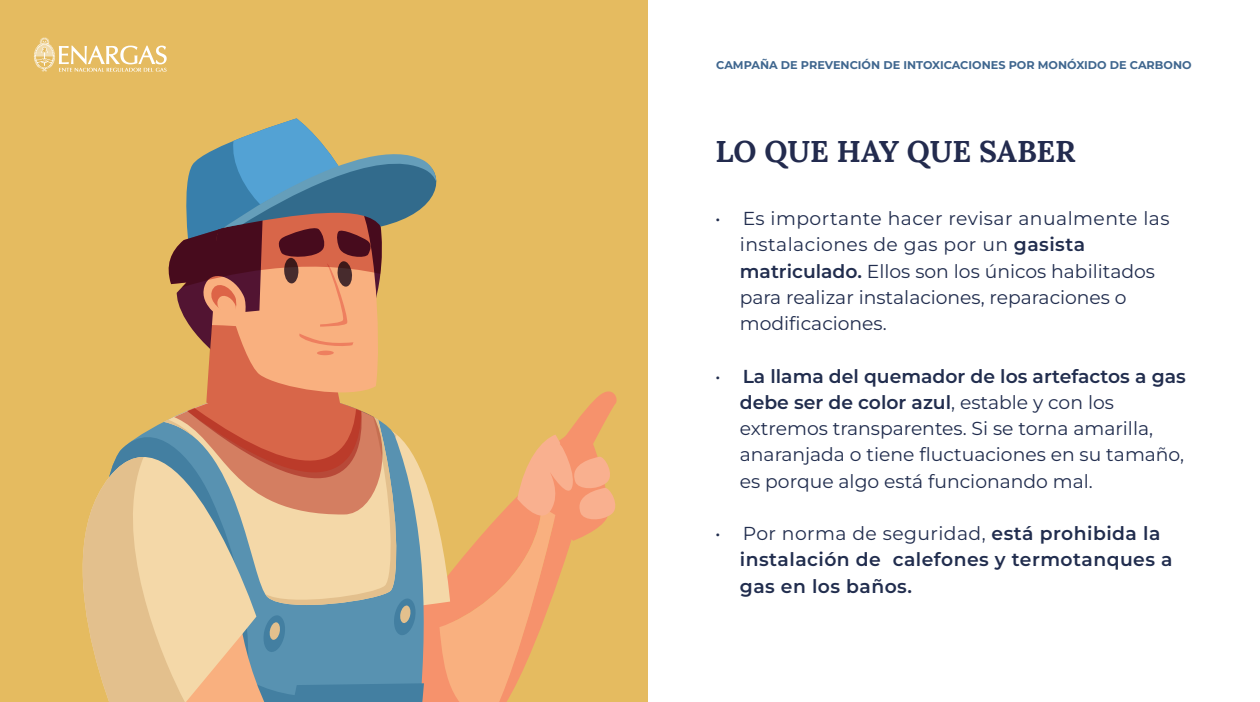
<style>
.page{position:relative;width:1260px;height:702px;background:#fff}
.page>*{position:absolute;margin:0;border:0;box-sizing:border-box;transform-origin:0 0}
.t1{font:700 30px "Lora";color:#232b4e}
.t2{font:18.75px/26.2px "Montserrat";color:#212d4e}
.t3{font:600 18.75px/26.2px "Montserrat";letter-spacing:.025em;color:#212d4e}
.t4{font:700 11.25px "Montserrat";color:#40678f}
.s1{font-weight:600}
.s2{font-weight:400}
</style>
<div class="page">
<div style="left:0;top:0;width:647px;height:702px;background:#e5bb60"></div>
<svg style="left:82px;top:465px;width:31px;height:237px;fill:#e3c08d"></svg>
<svg style="left:113px;top:118px;width:504px;height:584px"></svg>
<svg style="left:34px;top:37px;width:133px;height:35px"></svg>
<p class="t4" style="left:716px;top:58px;width:477px">CAMPAÑA DE PREVENCIÓN DE INTOXICACIONES POR MONÓXIDO DE CARBONO</p>
<h1 class="t1" style="left:715px;top:126px;width:362px">LO QUE HAY QUE SABER</h1>
<p class="t2" style="left:740px;top:205px;width:431px;text-indent:-25px">• Es importante hacer revisar anualmente las instalaciones de gas por un <span class="s1">gasista matriculado.</span> Ellos son los únicos habilitados para realizar instalaciones, reparaciones o modificaciones.</p>
<p class="t2" style="left:740px;top:362px;width:447px;text-indent:-25px">• <span class="s1">La llama del quemador de los artefactos a gas debe ser de color azul</span>, estable y con los extremos transparentes. Si se torna amarilla, anaranjada o tiene fluctuaciones en su tamaño, es porque algo está funcionando mal.</p>
<p class="t3" style="left:740px;top:520px;width:434px;text-indent:-25px"><span class="s2">• Por norma de seguridad,</span> está prohibida la instalación de calefones y termotanques a gas en los baños.</p>
</div>
